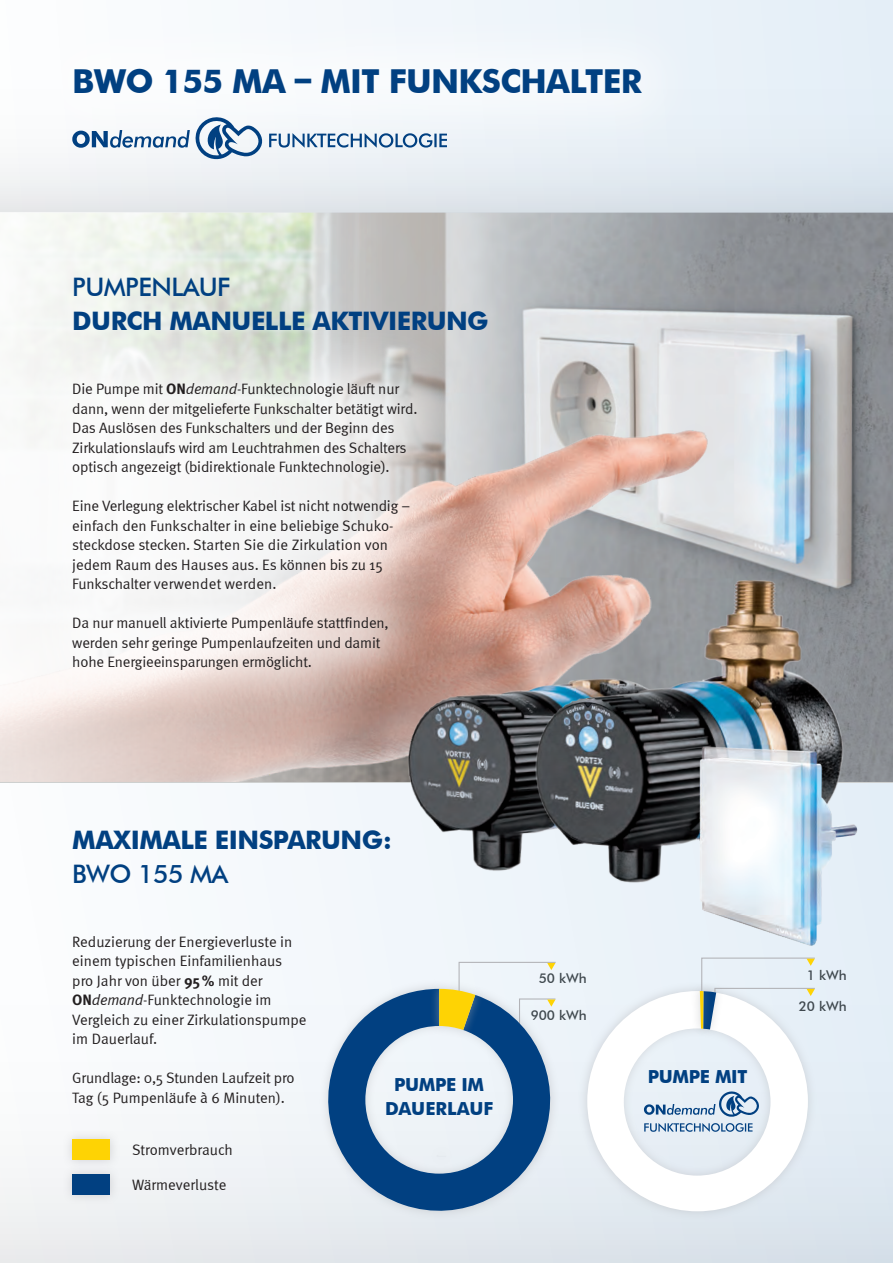
<style>
.page{position:relative;width:893px;height:1263px;background:#fff}
.page>*{position:absolute;margin:0;border:0;box-sizing:border-box;transform-origin:0 0}
.t1{font:700 33px "Futura BT";letter-spacing:-.02em;color:#014081}
.t2{font:700 25.5px "Futura BT";letter-spacing:-.02em;color:#014081}
.t3{font:500 25.5px "Futura BT";letter-spacing:-.02em;color:#014081}
.t4{font:700 18px/24.2px "Futura BT";letter-spacing:-.02em;color:#014081;text-align:center}
.t5{font:15px/19.5px "Meta Normal";letter-spacing:-.01em;color:#231f20}
.t6{font:500 13.5px "Futura BT";color:#3f484e}
.s1{font-family:"Meta Pro";font-weight:700}
.s2{font-style:italic}
</style>
<div class="page">
<div style="left:0;top:0;width:893px;height:213px;background:linear-gradient(to right,#eff0f1,#dee9f2)"></div>
<img style="left:385px;top:213px;width:508px;height:569px">
<img style="left:385px;top:404px;width:361px;height:378px">
<svg style="left:0;top:213px;width:385px;height:569px"></svg>
<div style="left:0;top:782px;width:893px;height:481px;background:linear-gradient(to right,#fbfcfc,#dbe5ee)"></div>
<hr style="left:0;top:782px;width:893px;height:1px;background:#cdcfce">
<div style="left:62px;top:1129px;width:58px;height:41px;background:#f0f1f3"></div>
<div style="left:72px;top:1139px;width:38px;height:21px;background:#fed304"></div>
<div style="left:62px;top:1164px;width:58px;height:41px;background:#eeeff1"></div>
<div style="left:72px;top:1174px;width:38px;height:21px;background:#014081"></div>
<svg style="left:314px;top:989px;width:250px;height:235px"></svg>
<div style="left:429px;top:979px;width:55px;height:60px;background:#b2b3b7;opacity:.5"></div>
<svg style="left:439px;top:961px;width:118px;height:69px"></svg>
<div style="left:13px;top:324px;width:461px;height:404px;background:#fff;opacity:.75"></div>
<div style="left:577px;top:981px;width:241px;height:240px;background:#e3ebf2"></div>
<svg style="left:587px;top:991px;width:221px;height:220px"></svg>
<svg style="left:690px;top:957px;width:126px;height:82px"></svg>
<svg style="left:644px;top:1090px;width:117px;height:42px"></svg>
<div style="left:13px;top:6px;width:690px;height:150px;background:#fff;opacity:.75"></div>
<svg style="left:72px;top:115px;width:375px;height:46px"></svg>
<img style="left:392px;top:665px;width:126px;height:221px">
<img style="left:518px;top:561px;width:333px;height:366px">
<img style="left:675px;top:732px;width:185px;height:223px">
<h1 class="t1" style="left:72px;top:61px;width:571px">BWO 155 MA – MIT FUNKSCHALTER</h1>
<h2 class="t3" style="left:72px;top:271px;width:160px">PUMPENLAUF</h2>
<h2 class="t2" style="left:72px;top:306px;width:418px">DURCH MANUELLE AKTIVIERUNG</h2>
<p class="t5" style="left:72px;top:379px;width:347px">Die Pumpe mit <span class="s1">ON</span><span class="s2">demand</span>-Funktechnologie läuft nur dann, wenn der mitgelieferte Funkschalter betätigt wird.<br>Das Auslösen des Funkschalters und der Beginn des Zirkulationslaufs wird am Leuchtrahmen des Schalters optisch angezeigt (bidirektionale Funktechnologie).</p>
<p class="t5" style="left:72px;top:496px;width:339px">Eine Verlegung elektrischer Kabel ist nicht notwendig – einfach den Funkschalter in eine beliebige Schuko&shy;steckdose stecken. Starten Sie die Zirkulation von jedem Raum des Hauses aus. Es können bis zu 15<br>Funkschalter verwendet werden.</p>
<p class="t5" style="left:72px;top:613px;width:318px">Da nur manuell aktivierte Pumpenläufe stattfinden, werden sehr geringe Pumpenlaufzeiten und damit hohe Energieeinsparungen ermöglicht.</p>
<h2 class="t2" style="left:72px;top:824px;width:321px">MAXIMALE EINSPARUNG:</h2>
<h2 class="t3" style="left:72px;top:858px;width:158px">BWO 155 MA</h2>
<p class="t5" style="left:72px;top:931px;width:236px">Reduzierung der Energieverluste in einem typischen Einfamilienhaus pro Jahr von über <span class="s1">95 %</span> mit der<br><span class="s1">ON</span><span class="s2">demand</span>-Funktechnologie im<br>Vergleich zu einer Zirkulationspumpe im Dauerlauf.</p>
<p class="t5" style="left:72px;top:1068px;width:224px">Grundlage: 0,5 Stunden Laufzeit pro<br>Tag (5 Pumpenläufe à 6 Minuten).</p>
<p class="t5" style="left:132px;top:1140px;width:102px">Stromverbrauch</p>
<p class="t5" style="left:132px;top:1175px;width:96px">Wärmeverluste</p>
<p class="t4" style="left:385px;top:1072px;width:110px">PUMPE IM<br>DAUERLAUF</p>
<p class="t6" style="left:539px;top:970px;width:49px">50 kWh</p>
<p class="t6" style="left:531px;top:1007px;width:58px">900 kWh</p>
<p class="t4" style="left:648px;top:1064px;width:101px">PUMPE MIT</p>
<p class="t6" style="left:807px;top:966px;width:41px">1 kWh</p>
<p class="t6" style="left:799px;top:998px;width:49px">20 kWh</p>
</div>
